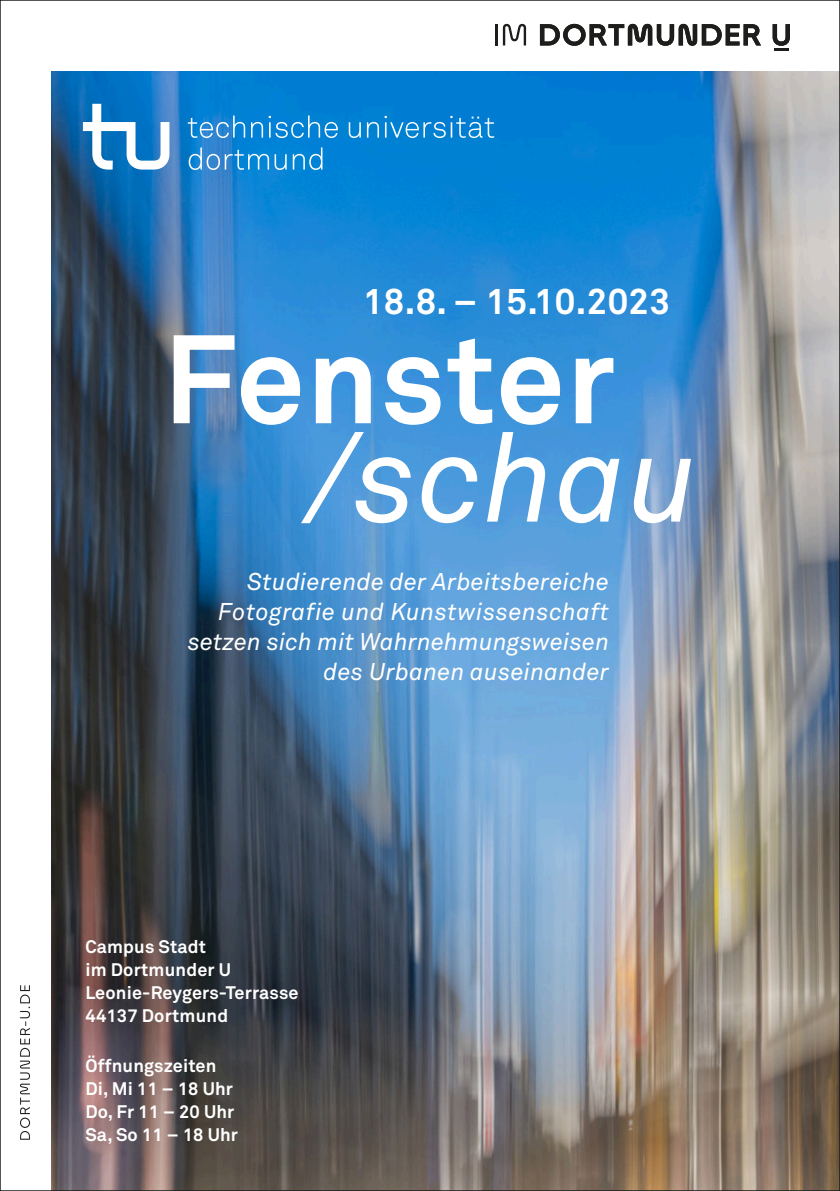
<style>
.page{position:relative;width:840px;height:1191px;background:#fff}
.page>*{position:absolute;margin:0;border:0;box-sizing:border-box;transform-origin:0 0}
.t1{font:700 124px "Akkurat Office";letter-spacing:.005em;color:#fff}
.t2{font:italic 124px "Akkurat Office";letter-spacing:.01em;color:#fff}
.t3{font:700 36px "Akkurat Office";letter-spacing:.01em;color:#fff}
.t4{font:italic 24px/30px "Akkurat Office";letter-spacing:.01em;color:#fff;text-align:right}
.t5{font:700 18px/23px "Akkurat Office";letter-spacing:.01em;color:#fff}
</style>
<div class="page">
<img style="left:51px;top:71px;width:786px;height:1118px">
<svg style="left:83px;top:104px;width:86px;height:66px"></svg>
<svg style="left:188px;top:115px;width:57px;height:23px"></svg>
<svg style="left:251px;top:115px;width:86px;height:23px;background:#2d97dc"></svg>
<svg style="left:348px;top:122px;width:12px;height:16px"></svg>
<svg style="left:367px;top:116px;width:127px;height:22px;background:#2f96da"></svg>
<svg style="left:188px;top:147px;width:98px;height:23px;background:#3a97d9"></svg>
<svg style="left:292px;top:147px;width:30px;height:23px"></svg>
<svg style="left:20px;top:985px;width:10px;height:154px"></svg>
<svg style="left:539px;top:24px;width:250px;height:27px"></svg>
<hr style="left:494px;top:24px;width:3px;height:21px;background:#1d1d1b">
<svg style="left:502px;top:24px;width:23px;height:21px"></svg>
<h2 class="t3" style="left:363px;top:279px;width:308px">18.8. – 15.10.2023</h2>
<h1 class="t1" style="left:163px;top:302px;width:453px">Fenster</h1>
<h1 class="t2" style="left:307px;top:406px;width:393px">/schau</h1>
<h3 class="t4" style="left:188px;top:567px;width:422px">Studierende der Arbeitsbereiche<br>Fotografie und Kunstwissenschaft setzen sich mit Wahrnehmungsweisen des Urbanen auseinander</h3>
<p class="t5" style="left:85px;top:935px;width:215px">Campus Stadt<br>im Dortmunder U<br>Leonie-Reygers-Terrasse<br>44137 Dortmund</p>
<p class="t5" style="left:85px;top:1054px;width:154px">Öffnungszeiten<br>Di, Mi 11 – 18 Uhr<br>Do, Fr 11 – 20 Uhr<br>Sa, So 11 – 18 Uhr</p>
</div>
